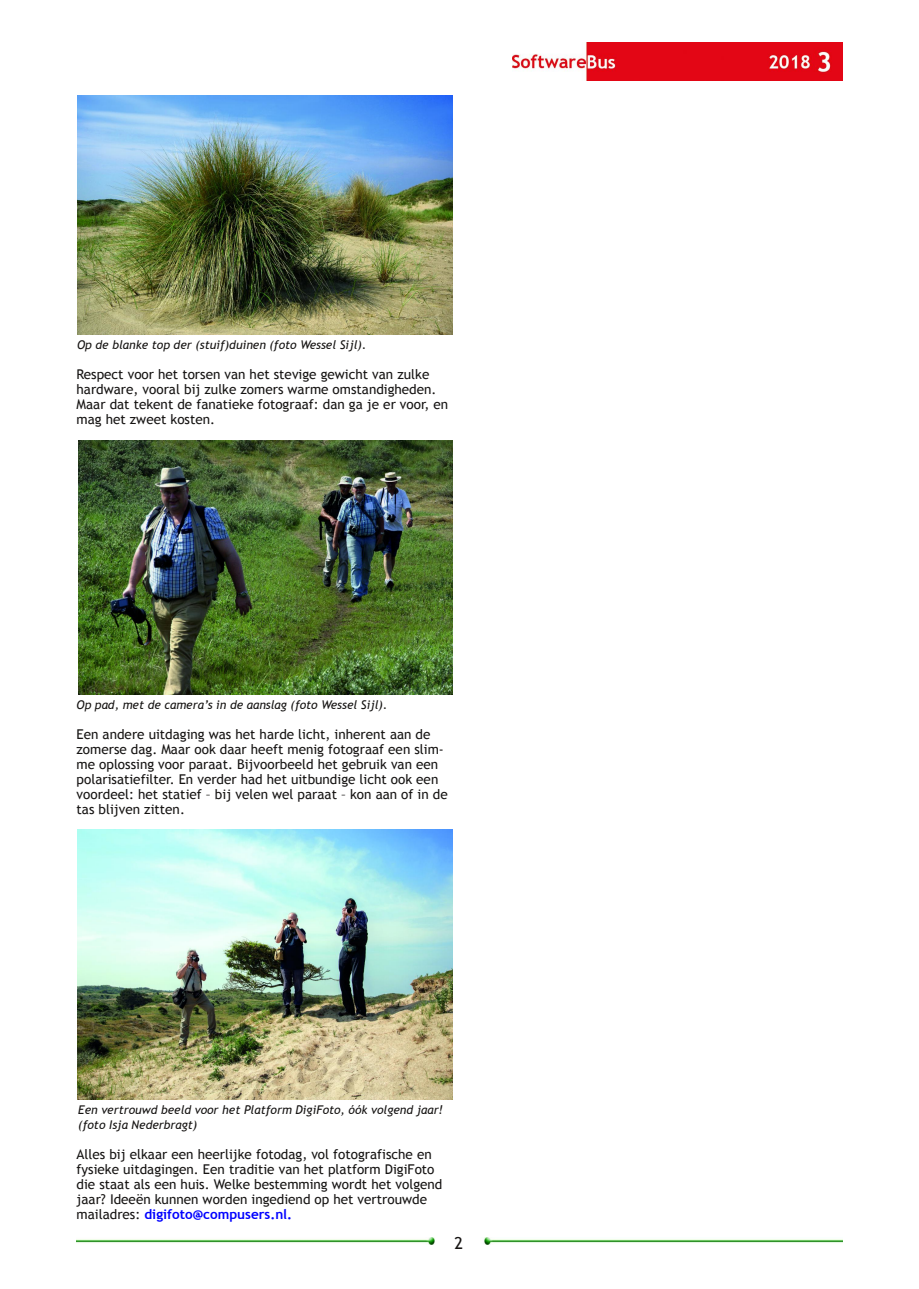
<style>
.page{position:relative;width:919px;height:1289px;background:#fff}
.page>*{position:absolute;margin:0;border:0;box-sizing:border-box;transform-origin:0 0}
.t1{font:16.5px "Trebuchet MS";color:#161413}
.t2{font:13.5px/15px "Trebuchet MS";color:#161413}
.t3{font:italic 12px/15px "Trebuchet MS";color:#161413}
.s1{font-weight:700;color:#00f}
</style>
<div class="page">
<img style="left:512px;top:43px;width:330px;height:38px">
<img style="left:77px;top:1237px;width:358px;height:7px">
<img style="left:484px;top:1237px;width:358px;height:7px">
<img style="left:77px;top:95px;width:375px;height:239px">
<img style="left:78px;top:440px;width:375px;height:255px">
<img style="left:77px;top:829px;width:375px;height:270px">
<p class="t3" style="left:77px;top:337px;width:291px">Op de blanke top der (stuif)duinen (foto Wessel Sijl).</p>
<p class="t2" style="left:77px;top:366px;width:373px">Respect voor het torsen van het stevige gewicht van zulke hardware, vooral bij zulke zomers warme omstandigheden.<br>Maar dat tekent de fanatieke fotograaf: dan ga je er voor, en mag het zweet kosten.</p>
<p class="t3" style="left:77px;top:697px;width:312px">Op pad, met de camera’s in de aanslag (foto Wessel Sijl).</p>
<p class="t2" style="left:77px;top:726px;width:373px">Een andere uitdaging was het harde licht, inherent aan de zomerse dag. Maar ook daar heeft menig fotograaf een slim‐ me oplossing voor paraat. Bijvoorbeeld het gebruik van een polarisatiefilter. En verder had het uitbundige licht ook een voordeel: het statief – bij velen wel paraat – kon aan of in de tas blijven zitten.</p>
<p class="t3" style="left:78px;top:1102px;width:366px">Een vertrouwd beeld voor het Platform DigiFoto, óók volgend jaar! (foto Isja Nederbragt)</p>
<p class="t2" style="left:77px;top:1146px;width:367px">Alles bij elkaar een heerlijke fotodag, vol fotografische en fysieke uitdagingen. Een traditie van het platform DigiFoto die staat als een huis. Welke bestemming wordt het volgend jaar? Ideeën kunnen worden ingediend op het vertrouwde mailadres: <span class="s1">digifoto@compusers.nl.</span></p>
<p class="t1" style="left:454px;top:1233px;width:10px">2</p>
</div>
